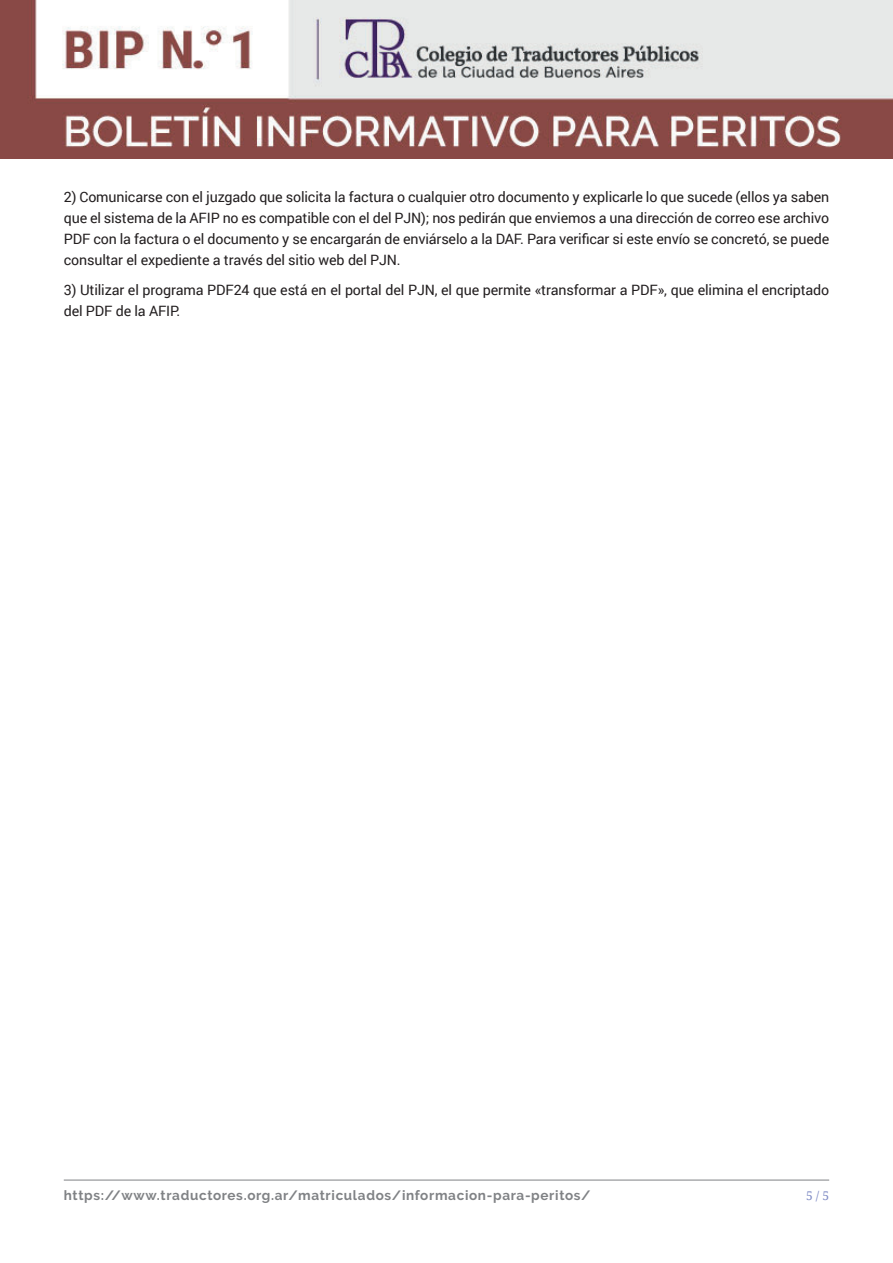
<style>
.page{position:relative;width:893px;height:1263px;background:#fff}
.page>*{position:absolute;margin:0;border:0;box-sizing:border-box;transform-origin:0 0}
.t1{font:14.25px/21px "Roboto";letter-spacing:-.01em;color:#231f20;text-align:justify}
.t2{font:700 13.5px "Raleway";letter-spacing:.05em;color:#808285}
.t3{font:12px "Droid Serif";color:#7d89c4}
</style>
<div class="page">
<hr style="left:64px;top:1180px;width:765px;height:1px;background:#808285">
<img style="left:0;top:0;width:893px;height:159px">
<p class="t1" style="left:64px;top:186px;width:767px">2) Comunicarse con el juzgado que solicita la factura o cualquier otro documento y explicarle lo que sucede (ellos ya saben que el sistema de la AFIP no es compatible con el del PJN); nos pedirán que enviemos a una dirección de correo ese archivo PDF con la factura o el documento y se encargarán de enviárselo a la DAF. Para verificar si este envío se concretó, se puede consultar el expediente a través del sitio web del PJN.</p>
<p class="t1" style="left:64px;top:278px;width:767px">3) Utilizar el programa PDF24 que está en el portal del PJN, el que permite «transformar a PDF», que elimina el encriptado del PDF de la AFIP.</p>
<p class="t2" style="left:64px;top:1188px;width:528px">https://www.traductores.org.ar/matriculados/informacion-para-peritos/</p>
<p class="t3" style="left:806px;top:1189px;width:25px">5 / 5</p>
</div>
